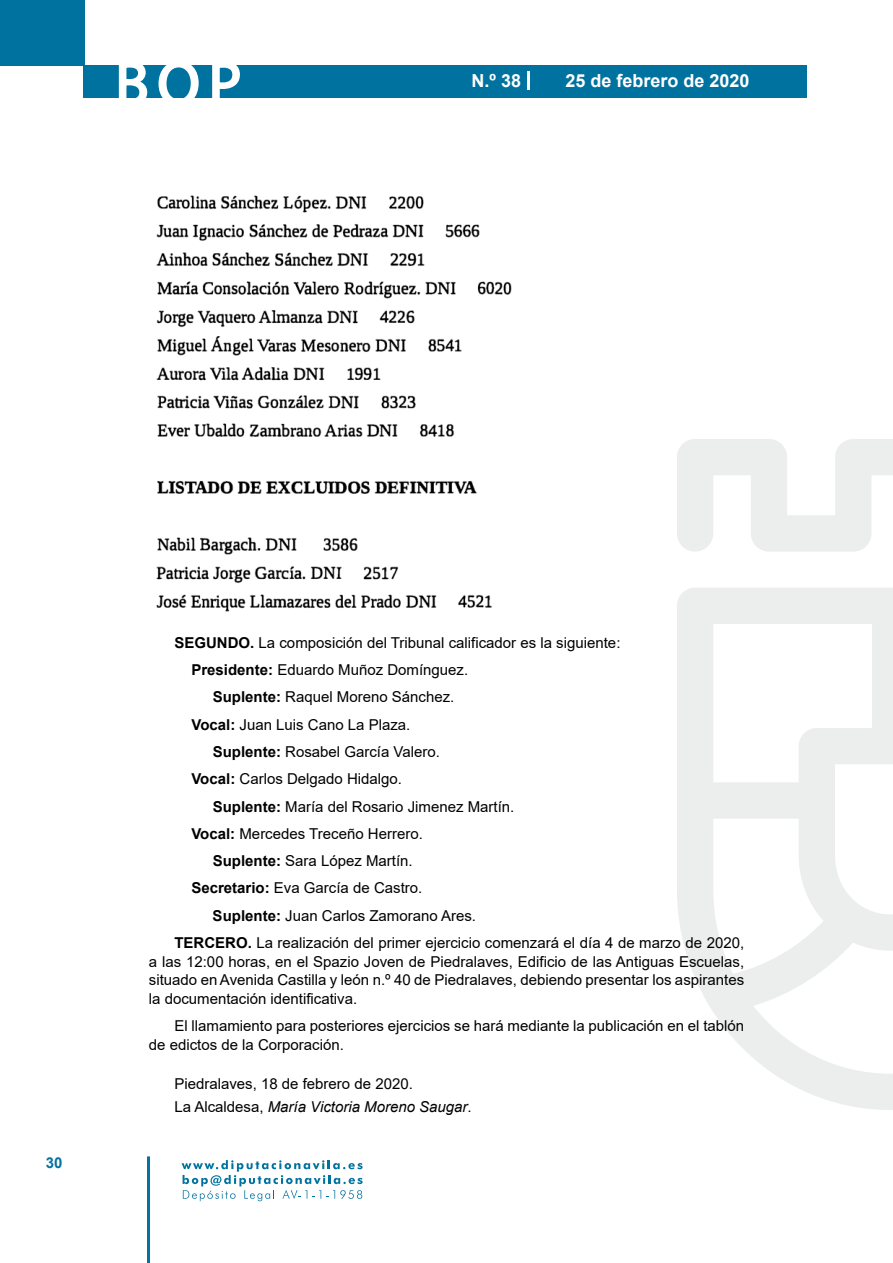
<style>
.page{position:relative;width:893px;height:1263px;background:#fff}
.page>*{position:absolute;margin:0;border:0;box-sizing:border-box;transform-origin:0 0}
.t1{font:500 61.5px "Avant Garde";color:#fff}
.t2{font:700 18px "Arial";color:#fff}
.t3{font:15px/18.8px "Arial";color:#000}
.t4{font:700 15px "Arial";color:#04739f}
.s1{font-weight:700}
.s2{font-style:italic}
</style>
<div class="page">
<div style="left:0;top:0;width:85px;height:65px;background:#00729f"></div>
<div style="left:84px;top:65px;width:723px;height:33px;background:#00729f"></div>
<svg style="left:118px;top:65px;width:30px;height:33px"></svg>
<svg style="left:158px;top:65px;width:41px;height:33px"></svg>
<svg style="left:212px;top:65px;width:28px;height:33px"></svg>
<svg style="left:182px;top:1160px;width:181px;height:41px"></svg>
<hr style="left:147px;top:1156px;width:3px;height:107px;background:#04739f">
<svg style="left:528px;top:71px;width:2px;height:19px"></svg>
<svg style="left:677px;top:439px;width:216px;height:671px"></svg>
<img style="left:156px;top:195px;width:356px;height:417px">
<h1 class="t1" style="left:115px;top:46px;width:128px">BOP</h1>
<p class="t2" style="left:472px;top:68px;width:51px">N.º 38</p>
<p class="t2" style="left:565px;top:68px;width:186px">25 de febrero de 2020</p>
<p class="t4" style="left:46px;top:1152px;width:18px">30</p>
<p class="t3" style="left:174px;top:633px;width:448px"><span class="s1">SEGUNDO.</span> La composición del Tribunal calificador es la siguiente:</p>
<p class="t3" style="left:191px;top:660px;width:278px"><span class="s1">Presidente:</span> Eduardo Muñoz Domínguez.</p>
<p class="t3" style="left:213px;top:688px;width:243px"><span class="s1">Suplente:</span> Raquel Moreno Sánchez.</p>
<p class="t3" style="left:191px;top:715px;width:220px"><span class="s1">Vocal:</span> Juan Luis Cano La Plaza.</p>
<p class="t3" style="left:213px;top:742px;width:229px"><span class="s1">Suplente:</span> Rosabel García Valero.</p>
<p class="t3" style="left:191px;top:769px;width:212px"><span class="s1">Vocal:</span> Carlos Delgado Hidalgo.</p>
<p class="t3" style="left:213px;top:797px;width:303px"><span class="s1">Suplente:</span> María del Rosario Jimenez Martín.</p>
<p class="t3" style="left:191px;top:824px;width:233px"><span class="s1">Vocal:</span> Mercedes Treceño Herrero.</p>
<p class="t3" style="left:213px;top:851px;width:202px"><span class="s1">Suplente:</span> Sara López Martín.</p>
<p class="t3" style="left:191px;top:878px;width:232px"><span class="s1">Secretario:</span> Eva García de Castro.</p>
<p class="t3" style="left:213px;top:906px;width:265px"><span class="s1">Suplente:</span> Juan Carlos Zamorano Ares.</p>
<p class="t3" style="left:174px;top:933px;width:571px"><span class="s1">TERCERO.</span> La realización del primer ejercicio comenzará el día 4 de marzo de 2020,</p>
<p class="t3" style="left:149px;top:952px;width:597px;text-align:justify">a las 12:00 horas, en el Spazio Joven de Piedralaves, Edificio de las Antiguas Escuelas, situado en Avenida Castilla y león n.º 40 de Piedralaves, debiendo presentar los aspirantes la documentación identificativa.</p>
<p class="t3" style="left:149px;top:1016px;width:597px;text-indent:26px">El llamamiento para posteriores ejercicios se hará mediante la publicación en el tablón de edictos de la Corporación.</p>
<p class="t3" style="left:174px;top:1073px;width:299px;line-height:22.2px">Piedralaves, 18 de febrero de 2020.<br>La Alcaldesa, <span class="s2">María Victoria Moreno Saugar</span>.</p>
</div>
